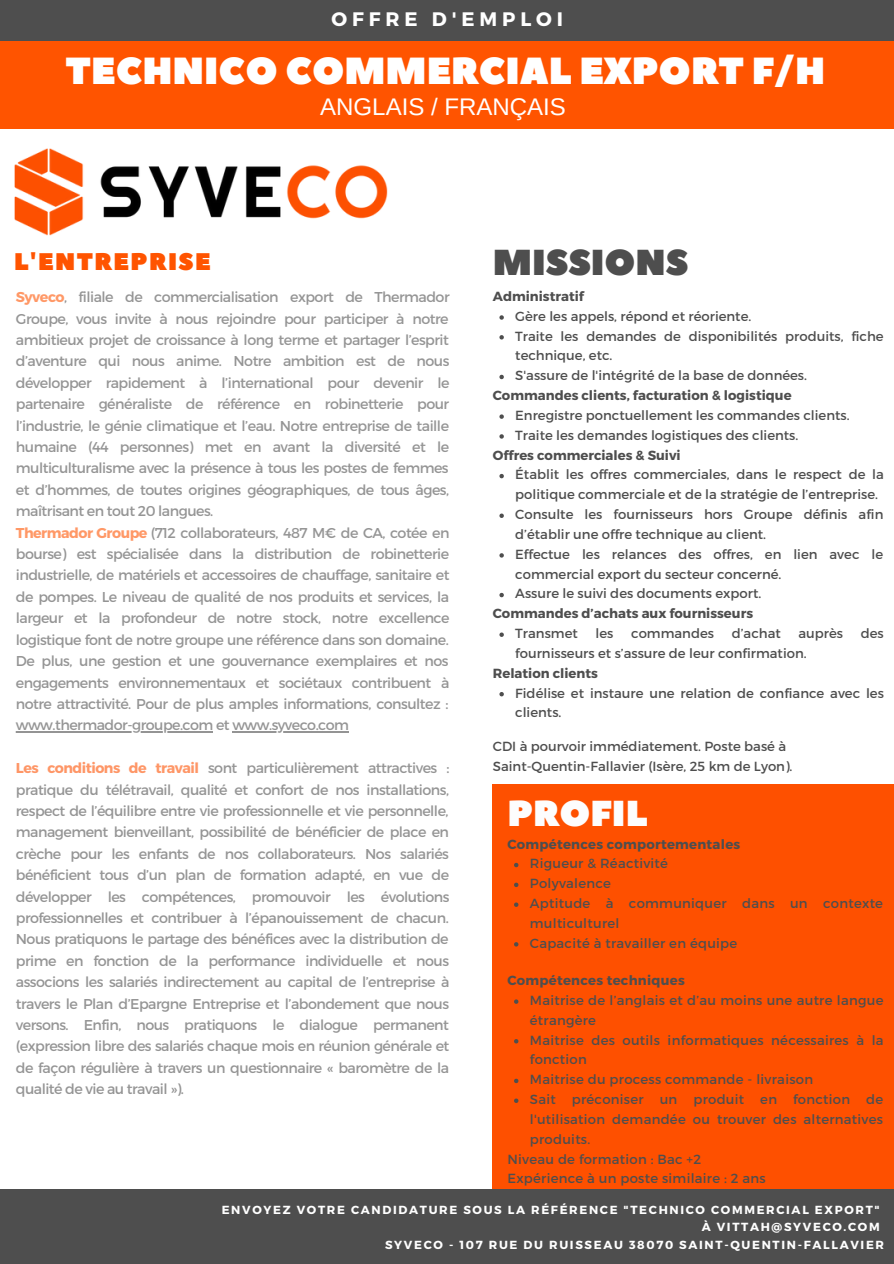
<style>
.page{position:relative;width:894px;height:1264px;background:#fff}
.page>*{position:absolute;margin:0;border:0;box-sizing:border-box;transform-origin:0 0}
.t1{font:37.65px "Peace Sans";color:#fff}
.t2{font:36px "Peace Sans";color:#4e4e4e}
.t3{font:36px "Peace Sans";color:#fdfdfd}
.t4{font:24px "Arimo";color:#fff}
.t5{font:24px "Peace Sans";letter-spacing:.06em;color:#ff5400}
.t6{font:700 19.5px "Montserrat";letter-spacing:.25em;color:#fff}
.t7{font:14.25px/21.5px "Montserrat";letter-spacing:-.035em;color:#4e4e4e}
.t8{font:13.2px/19.8px "Montserrat";color:#4e4e4e}
.t9{font:13.2px/19.8px "Montserrat";letter-spacing:.02em;color:#4e4e4e}
.t10{font:700 13.2px "Montserrat";color:#4e4e4e}
.t11{font:700 13.2px "Montserrat";letter-spacing:.02em;color:#4e4e4e}
.t12{font:700 11.7px "Montserrat";letter-spacing:.145em;color:#fff}
.s1{font-weight:700;color:#ff5400}
.s2{font-weight:700;color:#fe5000}
</style>
<div class="page">
<div style="left:0;top:0;width:893px;height:128px;background:#ff5400"></div>
<div style="left:0;top:0;width:893px;height:41px;background:#4e4e4e"></div>
<div style="left:492px;top:784px;width:401px;height:479px;background:#fe5000"></div>
<div style="left:0;top:1189px;width:893px;height:74px;background:#4e4e4e"></div>
<hr style="left:16px;top:731px;width:197px;height:1px;background:#4e4e4e">
<hr style="left:232px;top:731px;width:116px;height:1px;background:#4e4e4e">
<img style="left:14px;top:148px;width:373px;height:87px">
<svg style="left:499px;top:315px;width:4px;height:5px"></svg>
<svg style="left:499px;top:335px;width:4px;height:4px"></svg>
<svg style="left:499px;top:375px;width:4px;height:4px"></svg>
<svg style="left:499px;top:414px;width:4px;height:5px"></svg>
<svg style="left:499px;top:434px;width:4px;height:4px"></svg>
<svg style="left:499px;top:474px;width:4px;height:4px"></svg>
<svg style="left:499px;top:513px;width:4px;height:5px"></svg>
<svg style="left:499px;top:553px;width:4px;height:4px"></svg>
<svg style="left:499px;top:593px;width:4px;height:4px"></svg>
<svg style="left:499px;top:632px;width:4px;height:5px"></svg>
<svg style="left:499px;top:692px;width:4px;height:4px"></svg>
<svg style="left:514px;top:862px;width:4px;height:5px"></svg>
<svg style="left:514px;top:882px;width:4px;height:5px"></svg>
<svg style="left:514px;top:902px;width:4px;height:4px"></svg>
<svg style="left:514px;top:942px;width:4px;height:4px"></svg>
<svg style="left:514px;top:999px;width:4px;height:4px"></svg>
<svg style="left:514px;top:1039px;width:4px;height:4px"></svg>
<svg style="left:514px;top:1078px;width:4px;height:5px"></svg>
<svg style="left:514px;top:1098px;width:4px;height:4px"></svg>
<h3 class="t6" style="left:331px;top:6px;width:233px">OFFRE D'EMPLOI</h3>
<h1 class="t1" style="left:66px;top:46px;width:760px">TECHNICO COMMERCIAL EXPORT F/H</h1>
<h3 class="t4" style="left:320px;top:93px;width:247px">ANGLAIS / FRANÇAIS</h3>
<h3 class="t5" style="left:14px;top:246px;width:198px">L'ENTREPRISE</h3>
<p class="t7" style="left:16px;top:286px;width:435px"><span class="s1">Syveco</span>, filiale de commercialisation export de Thermador Groupe, vous invite à nous rejoindre pour participer à notre ambitieux projet de croissance à long terme et partager l’esprit d’aventure qui nous anime. Notre ambition est de nous développer rapidement à l’international pour devenir le partenaire généraliste de référence en robinetterie pour l’industrie, le génie climatique et l’eau. Notre entreprise de taille humaine (44 personnes) met en avant la diversité et le multiculturalisme avec la présence à tous les postes de femmes et d’hommes, de toutes origines géographiques, de tous âges, maîtrisant en tout 20 langues.<br><span class="s1">Thermador Groupe</span> (712 collaborateurs, 487 M€ de CA, cotée en bourse) est spécialisée dans la distribution de robinetterie industrielle, de matériels et accessoires de chauffage, sanitaire et de pompes. Le niveau de qualité de nos produits et services, la largeur et la profondeur de notre stock, notre excellence logistique font de notre groupe une référence dans son domaine.<br>De plus, une gestion et une gouvernance exemplaires et nos engagements environnementaux et sociétaux contribuent à notre attractivité. Pour de plus amples informations, consultez : www.thermador-groupe.com et www.syveco.com</p>
<p class="t7" style="left:16px;top:756px;width:435px;text-align:justify"><span class="s2">Les conditions de travail</span> sont particulièrement attractives : pratique du télétravail, qualité et confort de nos installations, respect de l’équilibre entre vie professionnelle et vie personnelle, management bienveillant, possibilité de bénéficier de place en crèche pour les enfants de nos collaborateurs. Nos salariés bénéficient tous d’un plan de formation adapté, en vue de développer les compétences, promouvoir les évolutions professionnelles et contribuer à l’épanouissement de chacun.<br>Nous pratiquons le partage des bénéfices avec la distribution de prime en fonction de la performance individuelle et nous associons les salariés indirectement au capital de l’entreprise à travers le Plan d’Epargne Entreprise et l’abondement que nous versons. Enfin, nous pratiquons le dialogue permanent (expression libre des salariés chaque mois en réunion générale et de façon régulière à travers un questionnaire « baromètre de la qualité de vie au travail »).</p>
<h2 class="t2" style="left:492px;top:239px;width:197px">MISSIONS</h2>
<p class="t10" style="left:492px;top:288px;width:93px">Administratif</p>
<p class="t8" style="left:515px;top:305px;width:370px">Gère les appels, répond et réoriente.<br>Traite les demandes de disponibilités produits, fiche technique, etc.<br>S'assure de l'intégrité de la base de données.</p>
<p class="t8" style="left:515px;top:404px;width:335px">Enregistre ponctuellement les commandes clients.<br>Traite les demandes logistiques des clients.</p>
<p class="t8" style="left:515px;top:464px;width:370px">Établit les offres commerciales, dans le respect de la politique commerciale et de la stratégie de l’entreprise.<br>Consulte les fournisseurs hors Groupe définis afin d’établir une offre technique au client.<br>Effectue les relances des offres, en lien avec le commercial export du secteur concerné.<br>Assure le suivi des documents export.</p>
<p class="t8" style="left:515px;top:622px;width:64px">Transmet</p>
<p class="t8" style="left:595px;top:622px;width:19px">les</p>
<p class="t8" style="left:631px;top:622px;width:84px">commandes</p>
<p class="t8" style="left:731px;top:622px;width:50px">d’achat</p>
<p class="t8" style="left:798px;top:622px;width:46px">auprès</p>
<p class="t8" style="left:860px;top:622px;width:24px">des</p>
<p class="t8" style="left:515px;top:642px;width:293px">fournisseurs et s’assure de leur confirmation.</p>
<p class="t8" style="left:515px;top:682px;width:370px">Fidélise et instaure une relation de confiance avec les clients.</p>
<p class="t10" style="left:492px;top:387px;width:300px">Commandes clients, facturation &amp; logistique</p>
<p class="t10" style="left:492px;top:446px;width:189px">Offres commerciales &amp; Suivi</p>
<p class="t10" style="left:492px;top:605px;width:262px">Commandes d’achats aux fournisseurs</p>
<p class="t10" style="left:492px;top:664px;width:107px">Relation clients</p>
<p class="t8" style="left:492px;top:736px;width:301px">CDI à pourvoir immédiatement. Poste basé à<br>Saint-Quentin-Fallavier (Isère, 25 km de Lyon).</p>
<h2 class="t3" style="left:507px;top:789px;width:142px">PROFIL</h2>
<p class="t9" style="left:529px;top:853px;width:354px">Rigueur &amp; Réactivité<br>Polyvalence<br>Aptitude à communiquer dans un contexte multiculturel<br>Capacité à travailler en équipe</p>
<p class="t11" style="left:507px;top:835px;width:234px">Compétences comportementales</p>
<p class="t11" style="left:507px;top:971px;width:179px">Compétences techniques</p>
<p class="t9" style="left:529px;top:989px;width:355px">Maitrise de l’anglais et d’au moins une autre langue étrangère<br>Maitrise des outils informatiques nécessaires à la fonction<br>Maitrise du process commande - livraison<br>Sait préconiser un produit en fonction de l'utilisation demandée ou trouver des alternatives produits.</p>
<p class="t9" style="left:507px;top:1148px;width:260px">Niveau de formation : Bac +2<br>Expérience à un poste similaire : 2 ans</p>
<p class="t12" style="left:222px;top:1202px;width:659px">ENVOYEZ VOTRE CANDIDATURE SOUS LA RÉFÉRENCE "TECHNICO COMMERCIAL EXPORT"</p>
<p class="t12" style="left:701px;top:1219px;width:179px">À VITTAH@SYVECO.COM</p>
<p class="t12" style="left:385px;top:1237px;width:500px">SYVECO - 107 RUE DU RUISSEAU 38070 SAINT-QUENTIN-FALLAVIER</p>
</div>
